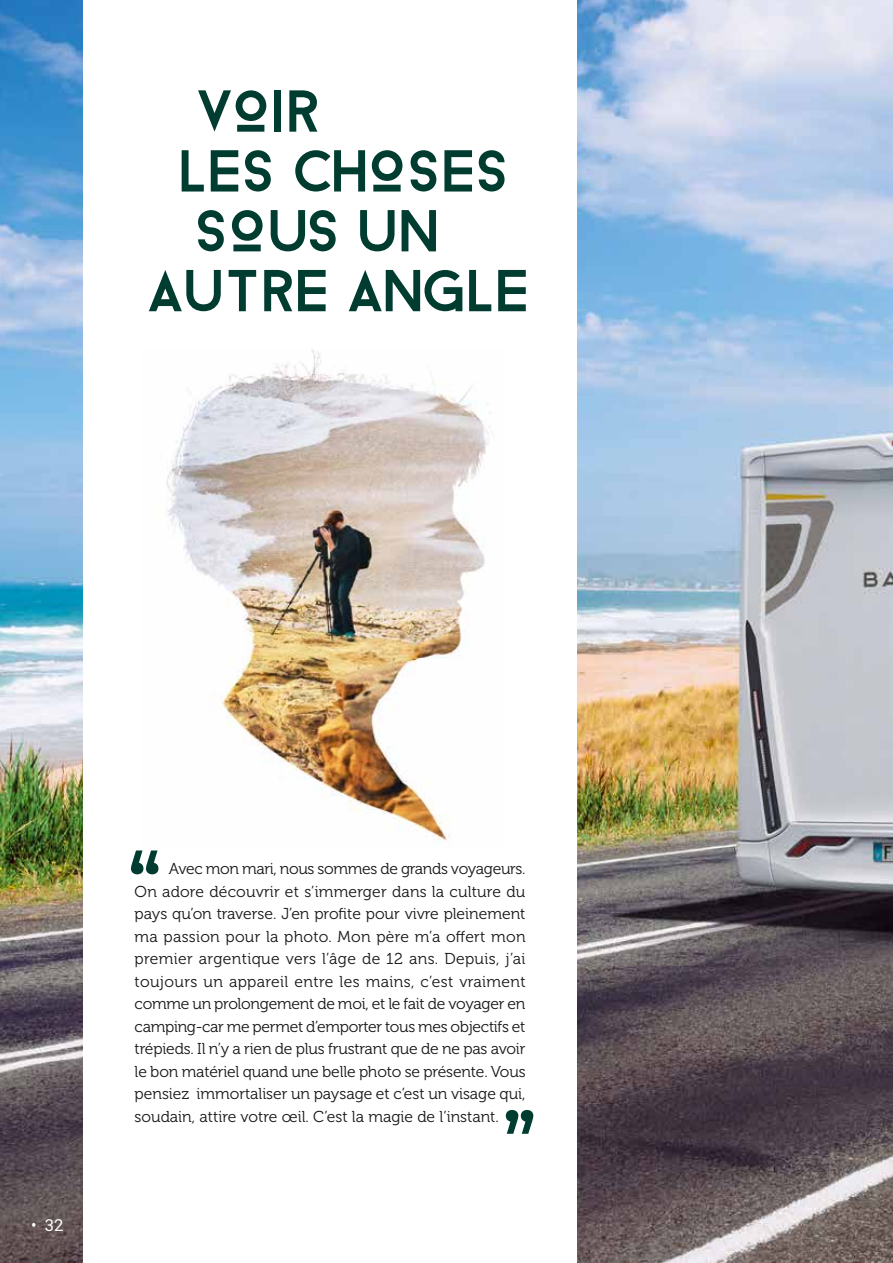
<style>
.page{position:relative;width:893px;height:1263px;background:#fff}
.page>*{position:absolute;margin:0;border:0;box-sizing:border-box;transform-origin:0 0}
.t1{font:58.95px "Droidiga";letter-spacing:-.025em;color:#003c2f}
.t2{font:58.95px "Droidiga";letter-spacing:-.075em;color:#003c2f}
.t3{font:16.5px "Roboto";color:#fff}
.t4{font:15.75px/22.5px "Museo 300";color:#181716;text-align:justify}
</style>
<div class="page">
<img style="left:0;top:0;width:893px;height:1263px">
<div style="left:83px;top:0;width:494px;height:1263px;background:#fff"></div>
<img style="left:166px;top:350px;width:324px;height:493px">
<svg style="left:506px;top:1110px;width:27px;height:24px"></svg>
<svg style="left:131px;top:850px;width:27px;height:24px"></svg>
<h1 class="t1" style="left:198px;top:77px;width:131px">VOIR</h1>
<h1 class="t1" style="left:182px;top:137px;width:334px">LES CHOSES</h1>
<h1 class="t1" style="left:198px;top:197px;width:249px">SOUS UN</h1>
<h1 class="t2" style="left:149px;top:256px;width:387px">AUTRE ANGLE</h1>
<p class="t3" style="left:31px;top:1213px;width:34px">• 32</p>
<p class="t4" style="left:135px;top:858px;width:393px;text-indent:34px">Avec mon mari, nous sommes de grands voyageurs.<br>On adore découvrir et s’immerger dans la culture du pays qu’on traverse. J’en profite pour vivre pleinement ma passion pour la photo. Mon père m’a offert mon premier argentique vers l’âge de 12 ans. Depuis, j’ai toujours un appareil entre les mains, c’est vraiment comme un prolongement de moi, et le fait de voyager en camping-car me permet d’emporter tous mes objectifs et trépieds. Il n’y a rien de plus frustrant que de ne pas avoir le bon matériel quand une belle photo se présente. Vous pensiez immortaliser un paysage et c’est un visage qui, soudain, attire votre œil. C’est la magie de l’instant.</p>
</div>
